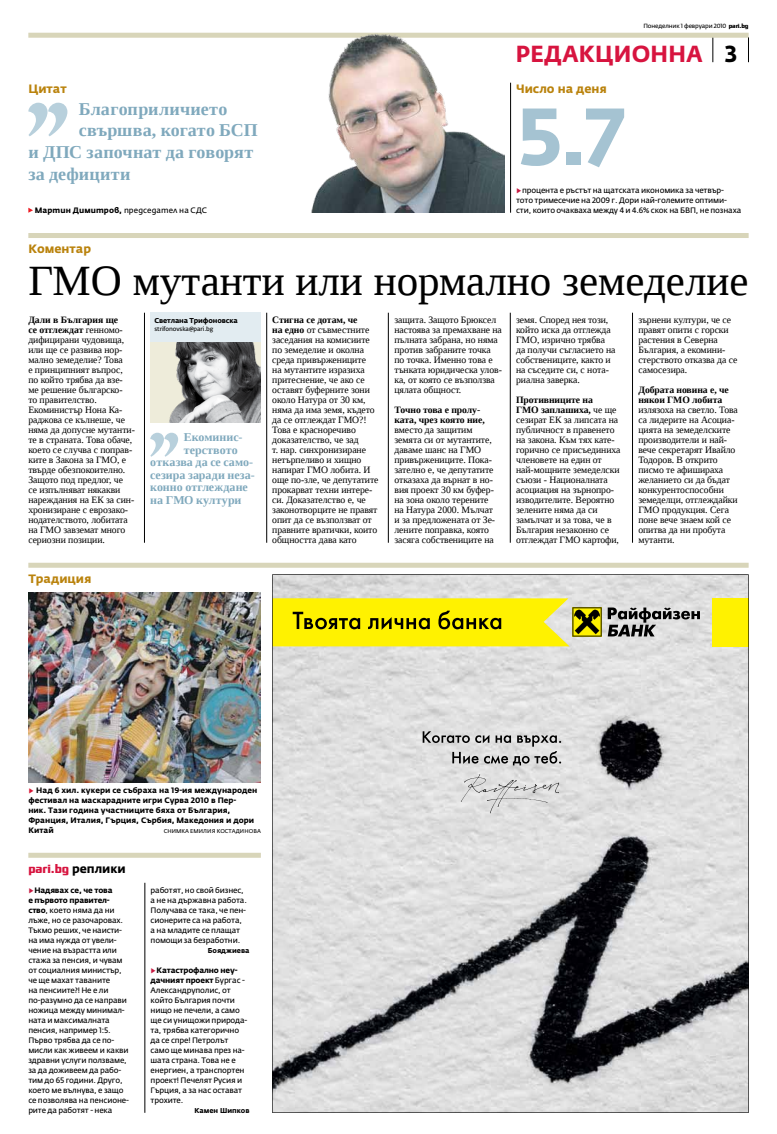
<style>
.page{position:relative;width:777px;height:1134px;background:#fff}
.page>*{position:absolute;margin:0;border:0;box-sizing:border-box;transform-origin:0 0}
.t1{font:700 80px "Fedra Sans Alt Pro";color:#a5c3d2}
.t2{font:43px "Liberation Serif";color:#000}
.t3{font:700 23px "Fedra Sans Alt Pro";color:#d7143f;scale:.96 1}
.t4{font:700 18px "Liberation Serif";letter-spacing:.01em;color:#80a9bd}
.t5{font:700 12px "Liberation Serif";letter-spacing:.005em;color:#80a9bd}
.t6{font:700 12px "Fedra Sans Alt Pro";color:#ba830d}
.t7{font:500 12px "District";letter-spacing:-.005em;color:#d7143f}
.t8{font:9.7px/10px "Liberation Serif";letter-spacing:-.005em;color:#000}
.t9{font:7.8px/10px "Fedra Sans Alt Pro";letter-spacing:-.02em;color:#000}
.t10{font:700 7.8px/10px "Fedra Sans Alt Pro";color:#000}
.t11{font:7.8px "Fedra Sans Alt Pro";letter-spacing:.01em;color:#000}
.t12{font:700 7px "Fedra Sans Alt Pro";letter-spacing:-.01em;color:#000}
.t13{font:6px "Fedra Sans Alt Pro";letter-spacing:-.02em;color:#000}
.t14{font:5.5px "Fedra Sans Alt Pro";color:#000}
.s1{font-family:"District";font-weight:500}
.s2{color:#000}
.s3{color:#c61a41}
.s4{font-weight:700}
.s5{color:#d71635}
.s6{font-family:"Fedra Sans Alt Pro";font-weight:700;color:#000}
</style>
<div class="page">
<svg style="left:712px;top:38px;width:1px;height:24px"></svg>
<svg style="left:748px;top:37px;width:1px;height:25px"></svg>
<div style="left:28px;top:33px;width:720px;height:5px;background:#d8d5b9"></div>
<div style="left:28px;top:563px;width:720px;height:5px;background:#d8d5b9"></div>
<div style="left:28px;top:233px;width:720px;height:5px;background:#d8d5b9"></div>
<hr style="left:266px;top:313px;width:1px;height:230px;background:#000">
<hr style="left:144px;top:313px;width:1px;height:230px;background:#000">
<svg style="left:28px;top:103px;width:39px;height:33px"></svg>
<hr style="left:510px;top:83px;width:1px;height:130px;background:#000">
<svg style="left:28px;top:208px;width:5px;height:5px"></svg>
<svg style="left:150px;top:433px;width:28px;height:24px"></svg>
<hr style="left:388px;top:313px;width:1px;height:230px;background:#000">
<hr style="left:510px;top:313px;width:1px;height:230px;background:#000">
<hr style="left:632px;top:313px;width:1px;height:230px;background:#000">
<div style="left:28px;top:853px;width:233px;height:5px;background:#d8d5b9"></div>
<hr style="left:145px;top:883px;width:1px;height:230px;background:#000">
<svg style="left:272px;top:574px;width:476px;height:539px;background:#c6c5b8"></svg>
<img style="left:262px;top:34px;width:243px;height:179px">
<div style="left:150px;top:313px;width:111px;height:30px;background:#e2ecf1"></div>
<img style="left:150px;top:343px;width:111px;height:80px">
<img style="left:28px;top:593px;width:233px;height:190px">
<p class="t13" style="left:643px;top:22px;width:107px">Понеделник 1 февруари 2010 <span class="s1">pari.bg</span></p>
<p class="t6" style="left:28px;top:81px;width:40px">Цитат</p>
<p class="t4" style="left:79px;top:97px;width:150px">Благоприличието</p>
<p class="t4" style="left:79px;top:118px;width:181px">свършва, когато БСП</p>
<p class="t4" style="left:28px;top:140px;width:226px">и ДПС започнат да говорят</p>
<p class="t4" style="left:28px;top:162px;width:104px">за дефицити</p>
<p class="t3" style="left:516px;top:40px;width:232px">редакционна <span class="s2">3</span></p>
<p class="t6" style="left:516px;top:81px;width:92px">Число на деня</p>
<p class="t1" style="left:516px;top:87px;width:110px">5.7</p>
<p class="t9" style="left:516px;top:185px;width:212px"><span class="s3">▶</span>процента е ръстът на щатската икономика за четвър&shy;тото тримесечие на 2009 г. Дори най-големите оптими-</p>
<p class="t11" style="left:35px;top:205px;width:174px"><span class="s4">Мартин Димитров,</span> председател на СДС</p>
<p class="t9" style="left:516px;top:205px;width:227px">сти, които очакваха между 4 и 4.6% скок на БВП, не познаха</p>
<p class="t6" style="left:28px;top:241px;width:64px">Коментар</p>
<p class="t2" style="left:28px;top:253px;width:721px">ГМО мутанти или нормално земеделие</p>
<p class="t8" style="left:28px;top:314px;width:108px"><span class="s4">Дали в България ще<br>се отглеждат</span> генномо&shy;дифицирани чудовища, или ще се развива нор&shy;мално земеделие? Това<br>е принципният въпрос, по който трябва да взе&shy;ме решение българско-<br>то правителство.<br>Екоминистър Нона Ка&shy;раджова се кълнеше, че няма да допусне мутанти&shy;те в страната. Това обаче, което се случва с поправ&shy;ките в Закона за ГМО, е твърде обезпокоително.<br>Защото под предлог, че<br>се изпълняват някакви нареждания на ЕК за син&shy;хронизиране с еврозако&shy;нодателството, лобитата на ГМО завземат много сериозни позиции.</p>
<p class="t6" style="left:28px;top:571px;width:65px">Традиция</p>
<p class="t12" style="left:154px;top:317px;width:85px">Светлана Трифоновска</p>
<p class="t13" style="left:154px;top:325px;width:60px">strifonovska@pari.bg</p>
<p class="t5" style="left:184px;top:429px;width:60px">Екоминис-</p>
<p class="t5" style="left:184px;top:442px;width:55px">терството</p>
<p class="t5" style="left:150px;top:454px;width:104px">отказва да се само-</p>
<p class="t5" style="left:150px;top:467px;width:106px">сезира заради неза-</p>
<p class="t5" style="left:150px;top:479px;width:99px">конно отглеждане</p>
<p class="t5" style="left:150px;top:492px;width:93px">на ГМО култури</p>
<p class="t8" style="left:272px;top:314px;width:108px"><span class="s4">Стигна се дотам, че<br>на едно</span> от съвместните заседания на комисиите по земеделие и околна среда привържениците<br>на мутантите изразиха притеснение, че ако се оставят буферните зони около Натура от 30 км, няма да има земя, където да се отглеждат ГМО?!<br>Това е красноречиво доказателство, че зад<br>т. нар. синхронизиране нетърпеливо и хищно напират ГМО лобита. И още по-зле, че депутатите прокарват техни интере&shy;си. Доказателство е, че законотворците не правят опит да се възползват от правните вратички, които общността дава като</p>
<p class="t8" style="left:394px;top:314px;width:109px">защита. Защото Брюксел настоява за премахване на пълната забрана, но няма против забраните точка по точка. Именно това е тънката юридическа улов&shy;ка, от която се възползва цялата общност.</p>
<p class="t8" style="left:394px;top:404px;width:102px"><span class="s4">Точно това е пролу&shy;ката, чрез която ние, </span>вместо да защитим земята си от мутантите, даваме шанс на ГМО привържениците. Пока&shy;зателно е, че депутатите отказаха да върнат в но&shy;вия проект 30 км буфер&shy;на зона около терените на Натура 2000. Мълчат и за предложената от Зе&shy;лените поправка, която засяга собствениците на</p>
<p class="t8" style="left:516px;top:314px;width:101px">земя. Според нея този, който иска да отглежда<br>ГМО, изрично трябва да получи съгласието на собствениците, както и на съседите си, с нота&shy;риална заверка.</p>
<p class="t8" style="left:516px;top:394px;width:106px"><span class="s4">Противниците на<br>ГМО заплашиха,</span> че ще сезират ЕК за липсата на публичност в правенето на закона. Към тях кате&shy;горично се присъединиха членовете на един от най-мощните земеделски съюзи - Националната асоциация на зърнопро&shy;изводителите. Вероятно зелените няма да си замълчат и за това, че в<br>България незаконно се отглеждат ГМО картофи,</p>
<p class="t8" style="left:638px;top:314px;width:101px">зърнени култури, че се правят опити с горски растения в Северна<br>България, а екомини&shy;стерството отказва да се самосезира.</p>
<p class="t8" style="left:638px;top:384px;width:101px"><span class="s4">Добрата новина е, че някои ГМО лобита </span>излязоха на светло. Това са лидерите на Асоциа&shy;цията на земеделските производители и най&shy;вече секретарят Ивайло<br>Тодоров. В открито писмо те афишираха желанието си да бъдат конкурентоспособни земеделци, отглеждайки<br>ГМО продукция. Сега поне вече знаем кой се опитва да ни пробута мутанти.</p>
<p class="t10" style="left:28px;top:785px;width:230px"><span class="s5">▶</span> Н ад 6 хил. кукери се събраха на 19-ия международен фестивал на маскарадните игри Сурва 2010 в Пер-<br>ник. Тази година участниците бяха от България, Франция, Италия, Гърция, Сърбия, Македония и дори Китай</p>
<p class="t14" style="left:164px;top:827px;width:66px">сн имка емилия костад</p>
<p class="t14" style="left:240px;top:827px;width:18px">инова</p>
<p class="t7" style="left:28px;top:861px;width:99px">pari.bg <span class="s6">реплики</span></p>
<p class="t9" style="left:28px;top:885px;width:102px"><span class="s3">▶</span><span class="s4">Н адявах се, че това<br>е първото правител&shy;ство</span>, което няма да ни лъже, но се разочаровах.<br>Тъкмо реших, че наисти&shy;на има нужда от увели&shy;чение на възрастта или стажа за пенсия, и чувам от социалния министър, че ще махат таваните<br>на пенсиите?! Не е ли по-разумно да се направи ножица между минимал&shy;ната и максималната пенсия, например 1:5.<br>Първо трябва да се по&shy;мисли как живеем и какви здравни услуги ползваме, за да доживеем да рабо&shy;тим до 65 години. Друго, което ме вълнува, е защо се позволява на пенсионе&shy;рите да работят - нека</p>
<p class="t9" style="left:151px;top:885px;width:98px">работят, но свой бизнес, а не на държавна работа.<br>Получава се така, че пен&shy;сионерите са на работа, а на младите се плащат помощи за безработни.</p>
<p class="t12" style="left:208px;top:946px;width:43px">Бояджиева</p>
<p class="t9" style="left:151px;top:965px;width:98px"><span class="s3">▶</span><span class="s4">Катастрофално неу&shy;дачният проект</span> Бургас -<br>Александруполис, от който България почти нищо не печели, а само ще си унищожи природа&shy;та, трябва категорично да се спре! Петролът само ще минава през на&shy;шата страна. Това не е енергиен, а транспортен проект! Печелят Русия и<br>Гърция, а за нас остават трохите.</p>
<p class="t12" style="left:194px;top:1106px;width:57px">Камен Шипков</p>
</div>
